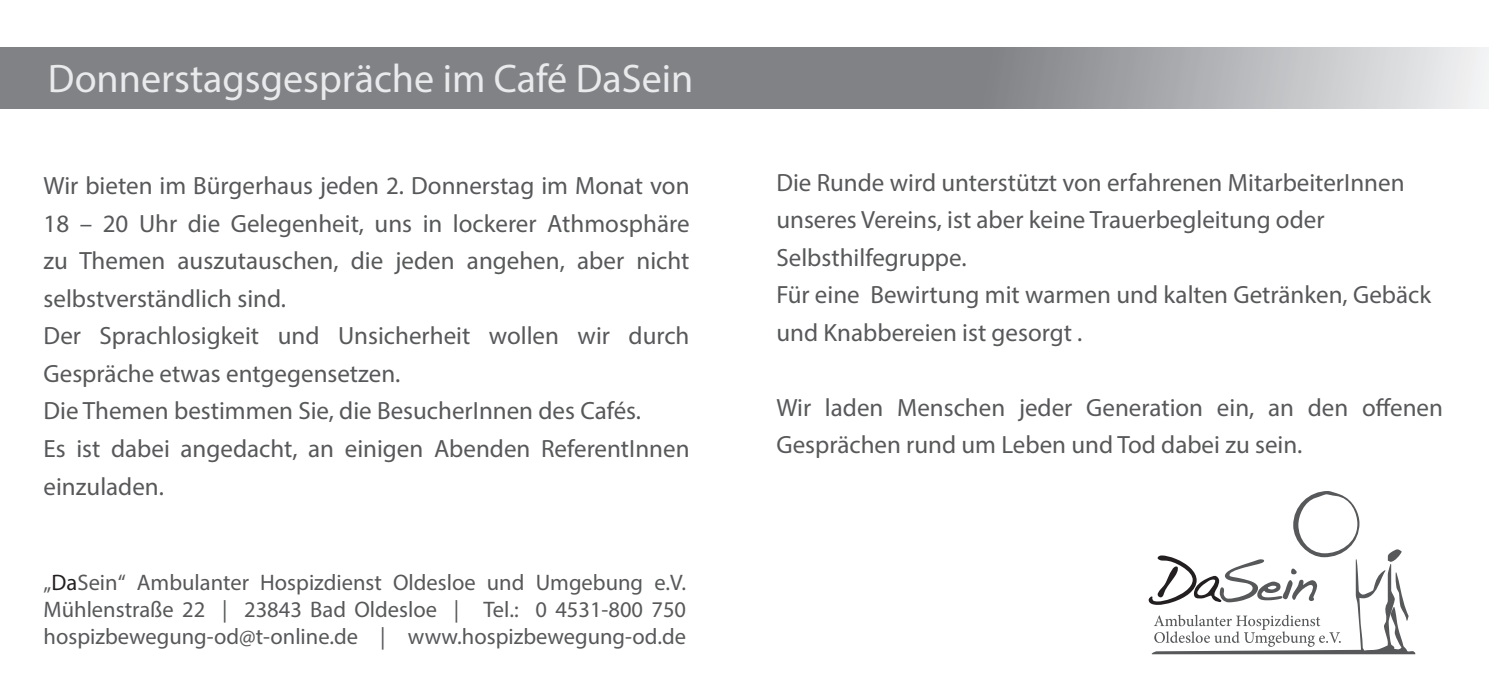
<style>
.page{position:relative;width:1489px;height:695px;background:#fff}
.page>*{position:absolute;margin:0;border:0;box-sizing:border-box;transform-origin:0 0}
.t1{font:40px "Myriad Pro";color:#e9eaeb}
.t2{font:25px/37.5px "Myriad Pro";color:#57585a}
.t3{font:22.5px/27px "Myriad Pro";color:#57585a;text-align:justify}
.s1{color:#231f20}
</style>
<div class="page">
<svg style="left:0;top:48px;width:1488px;height:60px;background:#929497"></svg>
<svg style="left:1148px;top:491px;width:267px;height:163px"></svg>
<h1 class="t1" style="left:48px;top:54px;width:647px">Donnerstagsgespräche im Café DaSein</h1>
<p class="t2" style="left:44px;top:167px;width:647px">Wir bieten im Bürgerhaus jeden 2. Donnerstag im Monat von 18 – 20 Uhr die Gelegenheit, uns in lockerer Athmosphäre zu Themen auszutauschen, die jeden angehen, aber nicht selbstverständlich sind.<br>Der Sprachlosigkeit und Unsicherheit wollen wir durch Gespräche etwas entgegensetzen.<br>Die Themen bestimmen Sie, die BesucherInnen des Cafés.<br>Es ist dabei angedacht, an einigen Abenden ReferentInnen einzuladen.</p>
<p class="t3" style="left:44px;top:568px;width:644px">„<span class="s1">Da</span>Sein“ Ambulanter Hospizdienst Oldesloe und Umgebung e.V.<br>Mühlenstraße 22 | 23843 Bad Oldesloe | Tel.: 0 4531-800 750 hospizbewegung-od@t-online.de | www.hospizbewegung-od.de</p>
<p class="t2" style="left:776px;top:163px;width:656px">Die Runde wird unterstützt von erfahrenen MitarbeiterInnen unseres Vereins, ist aber keine Trauerbegleitung oder Selbsthilfegruppe.<br>Für eine Bewirtung mit warmen und kalten Getränken, Gebäck und Knabbereien ist gesorgt .</p>
<p class="t2" style="left:776px;top:388px;width:668px">Wir laden Menschen jeder Generation ein, an den offenen<br>Gesprächen rund um Leben und Tod dabei zu sein.</p>
</div>
